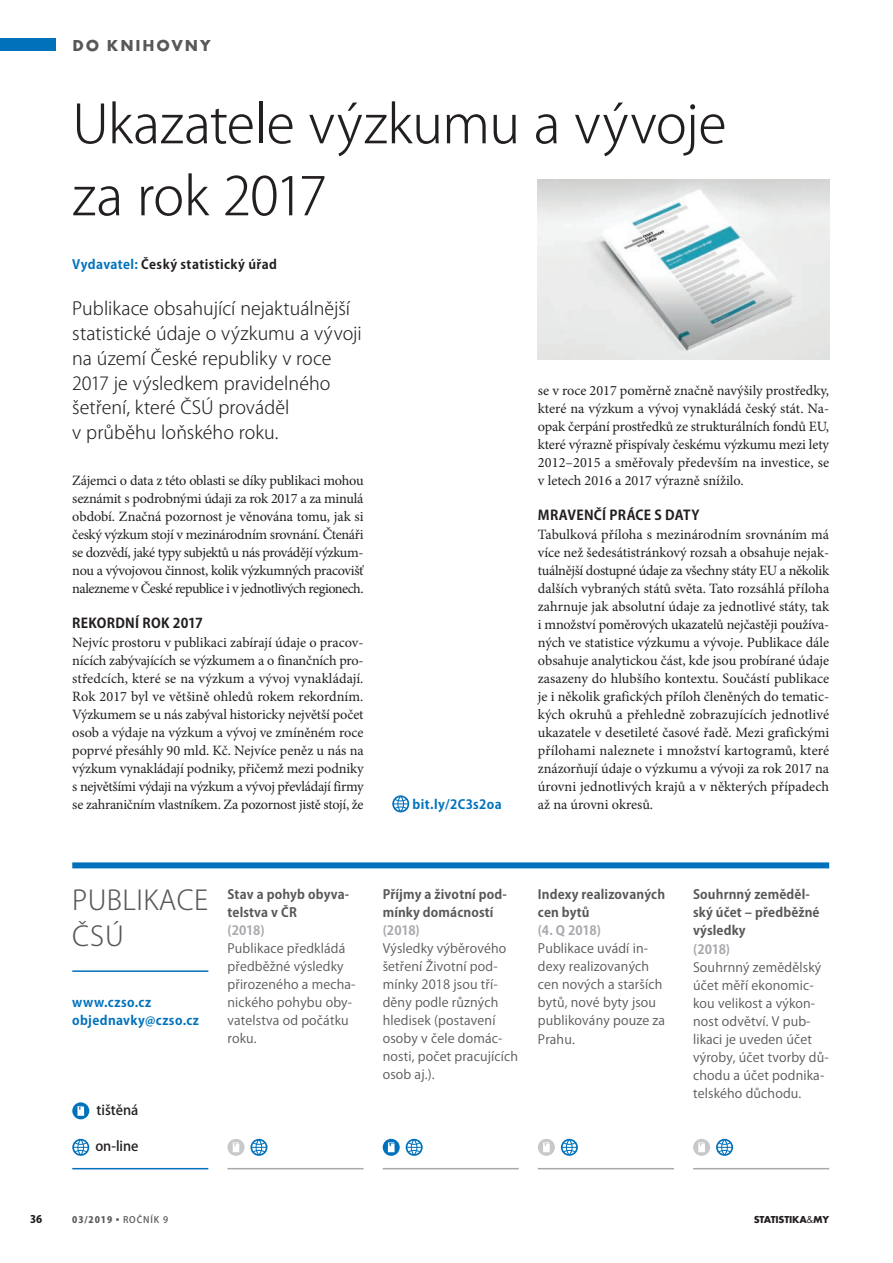
<style>
.page{position:relative;width:893px;height:1263px;background:#fff}
.page>*{position:absolute;margin:0;border:0;box-sizing:border-box;transform-origin:0 0}
.t1{font:300 52.5px/72px "Koz Go Pr 6 N";letter-spacing:-.005em;color:#231f20}
.t2{font:300 27px/36px "Koz Go Pr 6 N";letter-spacing:.015em;color:#57585a}
.t3{font:300 18px/24.8px "Koz Go Pr 6 N";color:#231f20}
.t4{font:700 16.5px "Futura TOT";letter-spacing:.115em;color:#57585a}
.t5{font:14.25px/18px "Minion Pro";letter-spacing:-.015em;color:#231f20;text-align:justify}
.t6{font:700 13.5px "Koz Go Pr 6 N";letter-spacing:.02em;color:#231f20}
.t7{font:500 13.5px "Koz Go Pr 6 N";color:#231f20}
.t8{font:12.75px/18px "Koz Go Pr 6 N";letter-spacing:.01em;color:#57585a}
.t9{font:700 12.75px/18px "Koz Go Pr 6 N";letter-spacing:.01em;color:#57585a}
.t10{font:700 12.75px/18px "Koz Go Pr 6 N";letter-spacing:.03em;color:#0072bc}
.t11{font:700 12.75px "Koz Go Pr 6 N";letter-spacing:.03em;color:#231f20}
.t12{font:700 12.75px "Koz Go Pr 6 N";letter-spacing:-.015em;color:#a8a9ad}
.t13{font:700 10.5px "Futura TOT";letter-spacing:-.02em;color:#231f20}
.t14{font:800 10.5px "Koz Go Pr 6 N";color:#231f20}
.t15{font:800 9px "Koz Go Pr 6 N";letter-spacing:.1em;color:#57585a}
.s1{color:#0072bc}
.s2{font-weight:500}
.s3{font-weight:400}
</style>
<div class="page">
<div style="left:0;top:39px;width:55px;height:12px;background:#0072bc"></div>
<div style="left:72px;top:862px;width:757px;height:6px;background:#0072bc"></div>
<svg style="left:72px;top:1102px;width:17px;height:17px"></svg>
<svg style="left:77px;top:1106px;width:7px;height:10px"></svg>
<svg style="left:72px;top:1139px;width:17px;height:17px"></svg>
<hr style="left:72px;top:1168px;width:136px;height:1px;background:#0072bc">
<hr style="left:72px;top:970px;width:136px;height:2px;background:#0072bc">
<svg style="left:392px;top:795px;width:17px;height:17px"></svg>
<hr style="left:693px;top:1168px;width:136px;height:1px;background:#a8a9ad">
<hr style="left:538px;top:1168px;width:136px;height:1px;background:#a8a9ad">
<hr style="left:383px;top:1168px;width:136px;height:1px;background:#a8a9ad">
<hr style="left:227px;top:1168px;width:137px;height:1px;background:#a8a9ad">
<svg style="left:227px;top:1139px;width:17px;height:17px"></svg>
<svg style="left:233px;top:1142px;width:6px;height:10px"></svg>
<svg style="left:383px;top:1139px;width:17px;height:17px"></svg>
<svg style="left:388px;top:1142px;width:6px;height:10px"></svg>
<div style="left:538px;top:1139px;width:17px;height:17px;background:#c7c8ca;border-radius:50%"></div>
<svg style="left:543px;top:1142px;width:7px;height:10px"></svg>
<div style="left:693px;top:1139px;width:17px;height:17px;background:#c7c8ca;border-radius:50%"></div>
<svg style="left:698px;top:1142px;width:7px;height:10px"></svg>
<svg style="left:250px;top:1139px;width:17px;height:17px"></svg>
<svg style="left:406px;top:1139px;width:17px;height:17px"></svg>
<svg style="left:561px;top:1139px;width:17px;height:17px"></svg>
<svg style="left:716px;top:1139px;width:17px;height:17px"></svg>
<img style="left:538px;top:179px;width:291px;height:180px">
<p class="t4" style="left:72px;top:35px;width:140px">DO KNIHOVNY</p>
<h1 class="t1" style="left:72px;top:89px;width:656px">Ukazatele výzkumu a vývoje za rok 2017</h1>
<p class="t11" style="left:72px;top:257px;width:206px"><span class="s1">Vydavatel:</span> Český statistický úřad</p>
<p class="t3" style="left:72px;top:297px;width:291px">Publikace obsahující nejaktuálnější statistické údaje o výzkumu a vývoji na území České republiky v roce<br>2017 je výsledkem pravidelného šetření, které ČSÚ prováděl<br>v průběhu loňského roku.</p>
<p class="t5" style="left:72px;top:472px;width:293px">Zájemci o data z této oblasti se díky publikaci mohou seznámit s podrobnými údaji za rok 2017 a za minulá období. Značná pozornost je věnována tomu, jak si český výzkum stojí v mezinárodním srovnání. Čtenáři se dozvědí, jaké typy subjektů u nás provádějí výzkum&shy;nou a vývojovou činnost, kolik výzkumných pracovišť nalezneme v České republice i v jednotlivých regionech.</p>
<p class="t6" style="left:72px;top:615px;width:132px">REKORDNÍ ROK 2017</p>
<p class="t5" style="left:72px;top:634px;width:293px">Nejvíc prostoru v publikaci zabírají údaje o pracov&shy;nících zabývajících se výzkumem a o finančních pro&shy;středcích, které se na výzkum a vývoj vynakládají.<br>Rok 2017 byl ve většině ohledů rokem rekordním.<br>Výzkumem se u nás zabýval historicky největší počet osob a výdaje na výzkum a vývoj ve zmíněném roce poprvé přesáhly 90 mld. Kč. Nejvíce peněz u nás na výzkum vynakládají podniky, přičemž mezi podniky s největšími výdaji na výzkum a vývoj převládají firmy se zahraničním vlastníkem. Za pozornost jistě stojí, že</p>
<p class="t10" style="left:413px;top:796px;width:91px">bit.ly/2C3s2oa</p>
<p class="t5" style="left:538px;top:382px;width:293px">se v roce 2017 poměrně značně navýšily prostředky, které na výzkum a vývoj vynakládá český stát. Na&shy;opak čerpání prostředků ze strukturálních fondů EU, které výrazně přispívaly českému výzkumu mezi lety 2012–2015 a směřovaly především na investice, se v letech 2016 a 2017 výrazně snížilo.</p>
<p class="t6" style="left:538px;top:507px;width:163px">MRAVENČÍ PRÁCE S DATY</p>
<p class="t5" style="left:538px;top:526px;width:293px">Tabulková příloha s mezinárodním srovnáním má více než šedesátistránkový rozsah a obsahuje nejak&shy;tuálnější dostupné údaje za všechny státy EU a několik dalších vybraných států světa. Tato rozsáhlá příloha zahrnuje jak absolutní údaje za jednotlivé státy, tak i množství poměrových ukazatelů nejčastěji používa&shy;ných ve statistice výzkumu a vývoje. Publikace dále obsahuje analytickou část, kde jsou probírané údaje zasazeny do hlubšího kontextu. Součástí publikace je i několik grafických příloh členěných do tematic&shy;kých okruhů a přehledně zobrazujících jednotlivé ukazatele v desetileté časové řadě. Mezi grafickými přílohami naleznete i množství kartogramů, které znázorňují údaje o výzkumu a vývoji za rok 2017 na úrovni jednotlivých krajů a v některých případech až na úrovni okresů.</p>
<h2 class="t2" style="left:72px;top:882px;width:138px">PUBLIKACE<br>ČSÚ</h2>
<p class="t10" style="left:72px;top:994px;width:128px">www.czso.cz objednavky@czso.cz</p>
<p class="t9" style="left:227px;top:886px;width:123px">Stav a pohyb obyva&shy;telstva v ČR</p>
<p class="t12" style="left:227px;top:923px;width:39px">(2018)</p>
<p class="t8" style="left:227px;top:940px;width:130px">Publikace předkládá předběžné výsledky přirozeného a mecha&shy;nického pohybu oby&shy;vatelstva od počátku roku.</p>
<p class="t7" style="left:96px;top:1103px;width:44px">tištěná</p>
<p class="t7" style="left:95px;top:1139px;width:45px">on-line</p>
<p class="t9" style="left:383px;top:886px;width:126px">Příjmy a životní pod&shy;mínky domácností</p>
<p class="t12" style="left:383px;top:923px;width:39px">(2018)</p>
<p class="t8" style="left:383px;top:940px;width:137px">Výsledky výběrového šetření Životní pod&shy;mínky 2018 jsou tří&shy;děny podle různých hledisek (postavení osoby v čele domác&shy;nosti, počet pracujících osob aj.).</p>
<p class="t9" style="left:538px;top:886px;width:129px">Indexy realizovaných cen bytů</p>
<p class="t12" style="left:538px;top:923px;width:65px">(4. Q 2018)</p>
<p class="t8" style="left:538px;top:940px;width:129px">Publikace uvádí in&shy;dexy realizovaných cen nových a starších bytů, nové byty jsou publikovány pouze za<br>Prahu.</p>
<p class="t9" style="left:693px;top:886px;width:128px">Souhrnný zeměděl&shy;ský účet – předběžné výsledky</p>
<p class="t12" style="left:693px;top:942px;width:39px">(2018)</p>
<p class="t8" style="left:693px;top:958px;width:137px">Souhrnný zemědělský účet měří ekonomic&shy;kou velikost a výkon&shy;nost odvětví. V pub&shy;likaci je uveden účet výroby, účet tvorby dů&shy;chodu a účet podnika&shy;telského důchodu.</p>
<p class="t14" style="left:30px;top:1214px;width:14px">36</p>
<p class="t15" style="left:72px;top:1215px;width:97px">03/2019▪<span class="s2">ROČNÍK 9</span></p>
<p class="t13" style="left:754px;top:1213px;width:77px">STATISTIKA<span class="s3">&amp;</span>MY</p>
</div>
